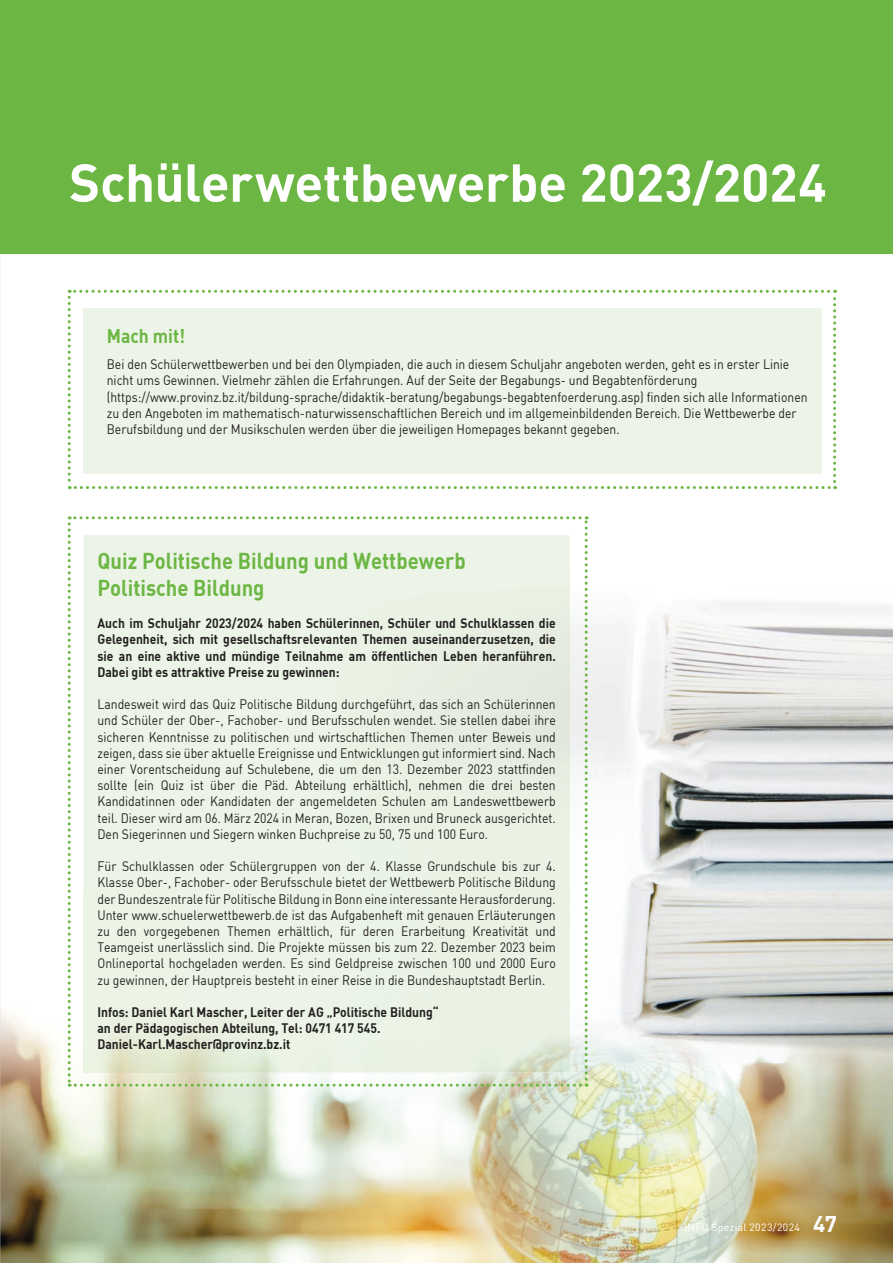
<style>
.page{position:relative;width:893px;height:1263px;background:#fff}
.page>*{position:absolute;margin:0;border:0;box-sizing:border-box;transform-origin:0 0}
.t1{font:700 52.5px "DIN Pro";letter-spacing:-.005em;color:#fff}
.t2{font:700 22.5px/27px "DIN";color:#6cb643;scale:.9 1}
.t3{font:700 19.5px "DIN";color:#6cb643;scale:.9 1}
.t4{font:13.5px/16.2px "DIN";color:#231f20;text-align:justify;scale:.9 1}
.t5{font:700 13.5px/16.2px "DIN";color:#231f20;text-align:justify;scale:.9 1}
.t6{font:10.5px "DIN Pro";letter-spacing:.025em;color:#fff}
.s1{font-weight:700;font-size:22.5px}
</style>
<div class="page">
<img style="left:588px;top:602px;width:305px;height:460px">
<img style="left:0;top:891px;width:105px;height:372px">
<img style="left:420px;top:1062px;width:473px;height:148px">
<img style="left:105px;top:1087px;width:315px;height:123px">
<img style="left:105px;top:1210px;width:788px;height:53px">
<div style="left:0;top:0;width:893px;height:254px;background:#6cb643"></div>
<svg style="left:68px;top:290px;width:768px;height:199px"></svg>
<svg style="left:68px;top:516px;width:520px;height:571px"></svg>
<div style="left:84px;top:308px;width:738px;height:166px;background:#ecf4e7"></div>
<div style="left:84px;top:535px;width:486px;height:356px;background:#ecf4e7"></div>
<div style="left:181px;top:891px;width:154px;height:136px;background:#ebf4e6"></div>
<img style="left:84px;top:891px;width:97px;height:181px">
<img style="left:181px;top:1027px;width:389px;height:45px">
<h1 class="t1" style="left:69px;top:139px;width:759px">Schülerwettbewerbe 2023/2024</h1>
<h3 class="t3" style="left:107px;top:323px;width:89px">Mach mit!</h3>
<p class="t4" style="left:107px;top:356px;width:780px;text-align:left">Bei den Schülerwettbewerben und bei den Olympiaden, die auch in diesem Schuljahr angeboten werden, geht es in erster Linie nicht ums Gewinnen. Vielmehr zählen die Erfahrungen. Auf der Seite der Begabungs- und Begabtenförderung (https://www.provinz.bz.it/bildung-sprache/didaktik-beratung/begabungs-begabtenfoerderung.asp) finden sich alle Informationen zu den Angeboten im mathematisch-naturwissenschaftlichen Bereich und im allgemeinbildenden Bereich. Die Wettbewerbe der Berufsbildung und der Musikschulen werden über die jeweiligen Homepages bekannt gegeben.</p>
<h2 class="t2" style="left:97px;top:546px;width:411px">Quiz Politische Bildung und Wettbewerb<br>Politische Bildung</h2>
<p class="t5" style="left:97px;top:615px;width:511px">Auch im Schuljahr 2023/2024 haben Schülerinnen, Schüler und Schulklassen die Gelegenheit, sich mit gesellschaftsrelevanten Themen auseinanderzusetzen, die sie an eine aktive und mündige Teilnahme am öffentlichen Leben heranführen.<br>Dabei gibt es attraktive Preise zu gewinnen:</p>
<p class="t4" style="left:97px;top:696px;width:511px">Landesweit wird das Quiz Politische Bildung durchgeführt, das sich an Schülerinnen und Schüler der Ober-, Fachober- und Berufsschulen wendet. Sie stellen dabei ihre sicheren Kenntnisse zu politischen und wirtschaftlichen Themen unter Beweis und zeigen, dass sie über aktuelle Ereignisse und Entwicklungen gut informiert sind. Nach einer Vorentscheidung auf Schulebene, die um den 13. Dezember 2023 stattfinden sollte (ein Quiz ist über die Päd. Abteilung erhältlich), nehmen die drei besten Kandidatinnen oder Kandidaten der angemeldeten Schulen am Landeswettbewerb teil. Dieser wird am 06. März 2024 in Meran, Bozen, Brixen und Bruneck ausgerichtet.<br>Den Siegerinnen und Siegern winken Buchpreise zu 50, 75 und 100 Euro.</p>
<p class="t4" style="left:97px;top:858px;width:511px">Für Schulklassen oder Schülergruppen von der 4. Klasse Grundschule bis zur 4.<br>Klasse Ober-, Fachober- oder Berufsschule bietet der Wettbewerb Politische Bildung der Bundeszentrale für Politische Bildung in Bonn eine interessante Herausforderung.<br>Unter www.schuelerwettbewerb.de ist das Aufgabenheft mit genauen Erläuterungen zu den vorgegebenen Themen erhältlich, für deren Erarbeitung Kreativität und Teamgeist unerlässlich sind. Die Projekte müssen bis zum 22. Dezember 2023 beim Onlineportal hochgeladen werden. Es sind Geldpreise zwischen 100 und 2000 Euro zu gewinnen, der Hauptpreis besteht in einer Reise in die Bundeshauptstadt Berlin.</p>
<p class="t5" style="left:97px;top:1003px;width:381px;text-align:left">Infos: Daniel Karl Mascher, Leiter der AG „Politische Bildung“ an der Pädagogischen Abteilung, Tel: 0471 417 545.<br>Daniel-Karl.Mascher@provinz.bz.it</p>
<p class="t6" style="left:684px;top:1218px;width:154px">INFO Spezial 2023/2024 <span class="s1">47</span></p>
</div>
